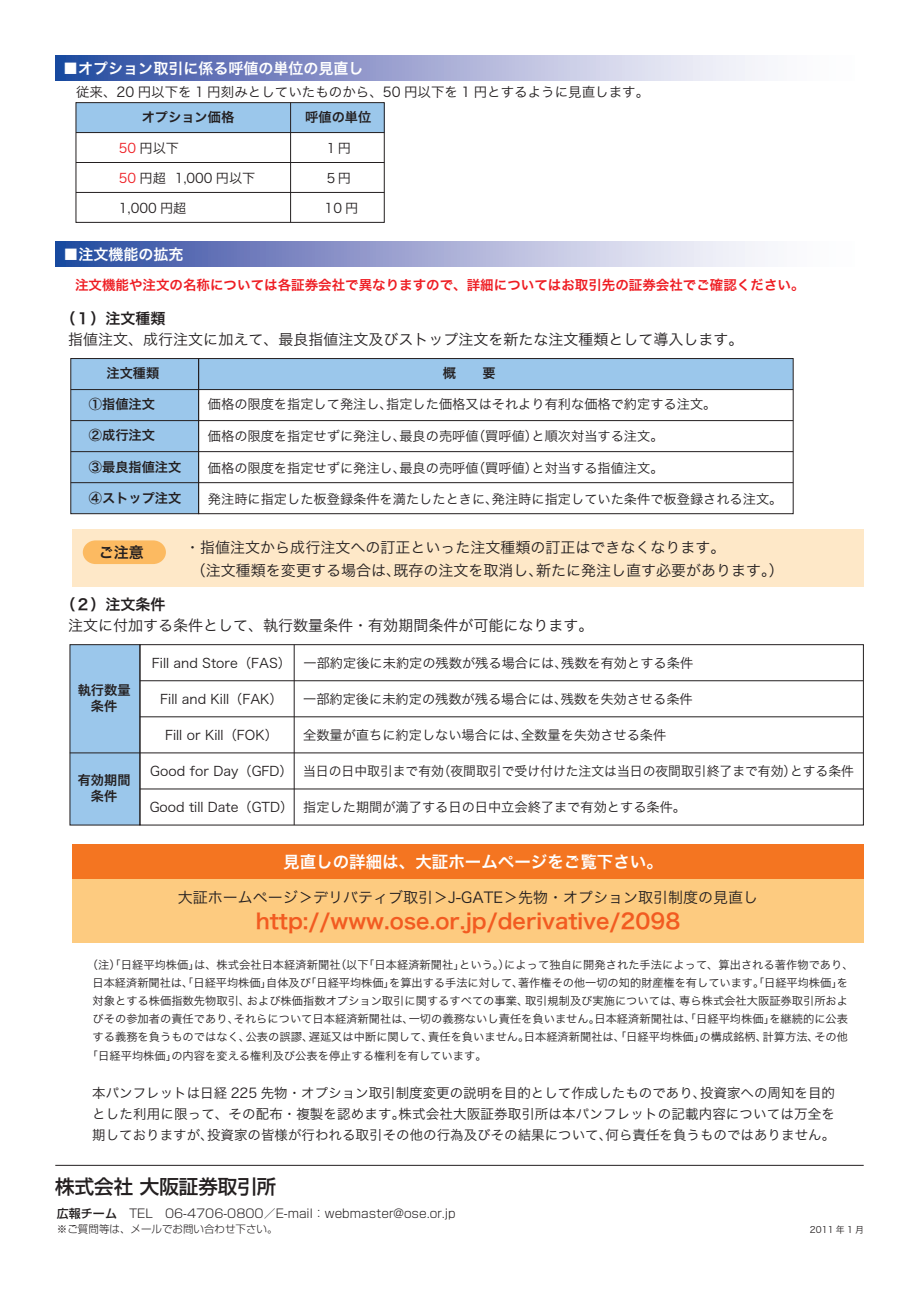
<style>
.page{position:relative;width:919px;height:1289px;background:#fff}
.page>*{position:absolute;margin:0;border:0;box-sizing:border-box;transform-origin:0 0}
.t1{font:21px "Hira Kaku Pro N W6";color:#f25b21}
.t2{font:500 19.5px "Shin Go Pro";color:#231f20}
.t3{font:16.5px "Hira Kaku Pro N W6";color:#fff}
.t4{font:15px/22.5px "Hira Kaku Pro N W3";color:#231f20}
.t5{font:15px "Hira Kaku Pro N W6";color:#fff}
.t6{font:15px "Hira Kaku Pro N W6";color:#231f20}
.t7{font:13.5px/21px "Hira Kaku Pro N W3";color:#231f20;text-align:justify}
.t8{font:13.5px "Hira Kaku Pro N W6";color:#ee1d23}
.t9{font:13.2px "Hira Kaku Pro N W3";color:#231f20}
.t10{font:13.2px/16.5px "Hira Kaku Pro N W6";color:#231f20;text-align:center}
.t11{font:300 12px "Shin Go Pro";color:#231f20}
.t12{font:11.25px "Hira Kaku Pro N W3";color:#231f20}
.t13{font:300 10.5px "Shin Go Pro";color:#231f20}
.t14{font:9px "Hira Kaku Pro N W3";color:#231f20}
.s1{color:#ee1d23}
.s2{font-weight:500}
</style>
<div class="page">
<div style="left:72px;top:844px;width:791px;height:98px;background:#fdcb80"></div>
<div style="left:72px;top:844px;width:791px;height:35px;background:#f47521"></div>
<svg style="left:55px;top:241px;width:703px;height:26px;background:#98a2cf"></svg>
<div style="left:72px;top:529px;width:791px;height:58px;background:#fee8c8"></div>
<svg style="left:55px;top:55px;width:703px;height:26px;background:#98a2d0"></svg>
<div style="left:70px;top:644px;width:70px;height:181px;background:#9bc7eb;border:1px solid #231f20"></div>
<hr style="left:140px;top:788px;width:723px;height:1px;background:#231f20">
<hr style="left:140px;top:716px;width:723px;height:1px;background:#231f20">
<hr style="left:140px;top:680px;width:723px;height:1px;background:#231f20">
<hr style="left:70px;top:752px;width:793px;height:1px;background:#231f20">
<div style="left:140px;top:644px;width:723px;height:181px;border:1px solid #231f20"></div>
<hr style="left:294px;top:644px;width:1px;height:181px;background:#231f20">
<hr style="left:55px;top:1164px;width:808px;height:1px;background:#231f20">
<div style="left:198px;top:358px;width:595px;height:31px;background:#9bc7eb"></div>
<div style="left:71px;top:358px;width:128px;height:156px;background:#9bc7eb;border:1px solid #231f20"></div>
<hr style="left:71px;top:389px;width:722px;height:1px;background:#231f20">
<hr style="left:71px;top:420px;width:722px;height:1px;background:#231f20">
<hr style="left:71px;top:451px;width:722px;height:1px;background:#231f20">
<hr style="left:71px;top:482px;width:722px;height:1px;background:#231f20">
<div style="left:198px;top:358px;width:595px;height:156px;border:1px solid #231f20"></div>
<svg style="left:83px;top:540px;width:83px;height:24px;background:#fcbd69"></svg>
<div style="left:76px;top:103px;width:308px;height:29px;background:#9bc7eb"></div>
<hr style="left:76px;top:132px;width:308px;height:1px;background:#231f20">
<hr style="left:76px;top:162px;width:308px;height:1px;background:#231f20">
<hr style="left:76px;top:192px;width:308px;height:1px;background:#231f20">
<div style="left:76px;top:102px;width:308px;height:120px;border:1px solid #231f20"></div>
<hr style="left:290px;top:102px;width:1px;height:120px;background:#231f20">
<p class="t5" style="left:63px;top:55px;width:301px">■オプション取引に係る呼値の単位の見直し</p>
<p class="t7" style="left:76px;top:81px;width:574px">従来、20 円以下を 1 円刻みとしていたものから、50 円以下を 1 円とするように見直します。</p>
<p class="t10" style="left:142px;top:109px;width:94px">オプション価格</p>
<p class="t10" style="left:305px;top:109px;width:67px">呼値の単位</p>
<p class="t9" style="left:119px;top:137px;width:62px"><span class="s1">50</span> 円以下</p>
<p class="t9" style="left:119px;top:166px;width:138px"><span class="s1">50</span> 円超 1,000 円以下</p>
<p class="t9" style="left:119px;top:196px;width:69px">1,000 円超</p>
<p class="t5" style="left:63px;top:241px;width:121px">■注文機能の拡充</p>
<p class="t9" style="left:324px;top:137px;width:28px">１円</p>
<p class="t9" style="left:324px;top:166px;width:28px">５円</p>
<p class="t9" style="left:324px;top:196px;width:35px">10 円</p>
<p class="t8" style="left:75px;top:272px;width:731px">注文機能や注文の名称については各証券会社で異なりますので、詳細についてはお取引先の証券会社でご確認ください。</p>
<p class="t6" style="left:61px;top:304px;width:106px">（１）注文種類</p>
<p class="t4" style="left:68px;top:327px;width:677px">指値注文、成行注文に加えて、最良指値注文及びストップ注文を新たな注文種類として導入します。</p>
<p class="t10" style="left:106px;top:364px;width:54px">注文種類</p>
<p class="t10" style="left:89px;top:395px;width:68px">①指値注文</p>
<p class="t10" style="left:89px;top:426px;width:68px">②成行注文</p>
<p class="t10" style="left:89px;top:458px;width:94px">③最良指値注文</p>
<p class="t10" style="left:89px;top:489px;width:94px">④ストップ注文</p>
<p class="t10" style="left:442px;top:364px;width:54px">概　　要</p>
<p class="t9" style="left:208px;top:392px;width:510px">価格の限度を指定して発注し、指定した価格又はそれより有利な価格で約定する注文。</p>
<p class="t9" style="left:208px;top:424px;width:457px">価格の限度を指定せずに発注し、最良の売呼値（買呼値）と順次対当する注文。</p>
<p class="t9" style="left:208px;top:456px;width:457px">価格の限度を指定せずに発注し、最良の売呼値（買呼値）と対当する指値注文。</p>
<p class="t9" style="left:208px;top:487px;width:576px">発注時に指定した板登録条件を満たしたときに、発注時に指定していた条件で板登録される注文。</p>
<p class="t4" style="left:191px;top:535px;width:594px;text-indent:-6px">・指値注文から成行注文への訂正といった注文種類の訂正はできなくなります。<br>（注文種類を変更する場合は、既存の注文を取消し、新たに発注し直す必要があります。）</p>
<p class="t6" style="left:99px;top:538px;width:46px">ご注意</p>
<p class="t6" style="left:60px;top:590px;width:107px">（２）注文条件</p>
<p class="t4" style="left:68px;top:613px;width:527px">注文に付加する条件として、執行数量条件・有効期間条件が可能になります。</p>
<p class="t9" style="left:152px;top:651px;width:141px">Fill and Store（FAS）</p>
<p class="t9" style="left:160px;top:687px;width:124px">Fill and Kill（FAK）</p>
<p class="t9" style="left:165px;top:723px;width:114px">Fill or Kill（FOK）</p>
<p class="t9" style="left:150px;top:759px;width:144px">Good for Day（GFD）</p>
<p class="t9" style="left:150px;top:795px;width:145px">Good till Date（GTD）</p>
<p class="t9" style="left:303px;top:651px;width:391px">一部約定後に未約定の残数が残る場合には、残数を有効とする条件</p>
<p class="t9" style="left:303px;top:687px;width:391px">一部約定後に未約定の残数が残る場合には、残数を失効させる条件</p>
<p class="t9" style="left:303px;top:723px;width:365px">全数量が直ちに約定しない場合には、全数量を失効させる条件</p>
<p class="t9" style="left:303px;top:759px;width:552px">当日の日中取引まで有効（夜間取引で受け付けた注文は当日の夜間取引終了まで有効）とする条件</p>
<p class="t9" style="left:303px;top:795px;width:384px">指定した期間が満了する日の日中立会終了まで有効とする条件。</p>
<p class="t10" style="left:78px;top:681px;width:54px">執行数量条件</p>
<p class="t10" style="left:78px;top:771px;width:54px">有効期間条件</p>
<p class="t3" style="left:283px;top:847px;width:381px">見直しの詳細は、大証ホームページをご覧下さい。</p>
<p class="t4" style="left:178px;top:884px;width:581px">大証ホームページ＞デリバティブ取引＞J-GATE＞先物・オプション取引制度の見直し</p>
<p class="t1" style="left:256px;top:902px;width:426px">http://www.ose.or.jp/derivative/2098</p>
<p class="t12" style="left:87px;top:955px;width:768px">（注）「日経平均株価」は、株式会社日本経済新聞社（以下「日本経済新聞社」という。）によって独自に開発された手法によって、算出される著作物であり、</p>
<p class="t12" style="left:93px;top:973px;width:757px">日本経済新聞社は、「日経平均株価」自体及び「日経平均株価」を算出する手法に対して、著作権その他一切の知的財産権を有しています。「日経平均株価」を</p>
<p class="t12" style="left:93px;top:991px;width:757px">対象とする株価指数先物取引、および株価指数オプション取引に関するすべての事業、取引規制及び実施については、専ら株式会社大阪証券取引所およ</p>
<p class="t12" style="left:93px;top:1009px;width:757px">びその参加者の責任であり、それらについて日本経済新聞社は、一切の義務ないし責任を負いません。日本経済新聞社は、「日経平均株価」を継続的に公表</p>
<p class="t12" style="left:93px;top:1027px;width:757px">する義務を負うものではなく、公表の誤謬、遅延又は中断に関して、責任を負いません。日本経済新聞社は、「日経平均株価」の構成銘柄、計算方法、その他</p>
<p class="t12" style="left:87px;top:1045px;width:401px">「日経平均株価」の内容を変える権利及び公表を停止する権利を有しています。</p>
<p class="t7" style="left:92px;top:1081px;width:744px">本パンフレットは日経 225 先物・オプション取引制度変更の説明を目的として作成したものであり、投資家への周知を目的とした利用に限って、その配布・複製を認めます。株式会社大阪証券取引所は本パンフレットの記載内容については万全を期しておりますが、投資家の皆様が行われる取引その他の行為及びその結果について、何ら責任を負うものではありません。</p>
<p class="t2" style="left:55px;top:1170px;width:222px">株式会社 大阪証券取引所</p>
<p class="t11" style="left:57px;top:1203px;width:400px"><span class="s2">広報チーム</span> TEL　06-4706-0800／E-mail：webmaster@ose.or.jp</p>
<p class="t13" style="left:57px;top:1220px;width:222px">※ご質問等は、メールでお問い合わせ下さい。</p>
<p class="t14" style="left:809px;top:1221px;width:56px">2011 年 1 月</p>
</div>
